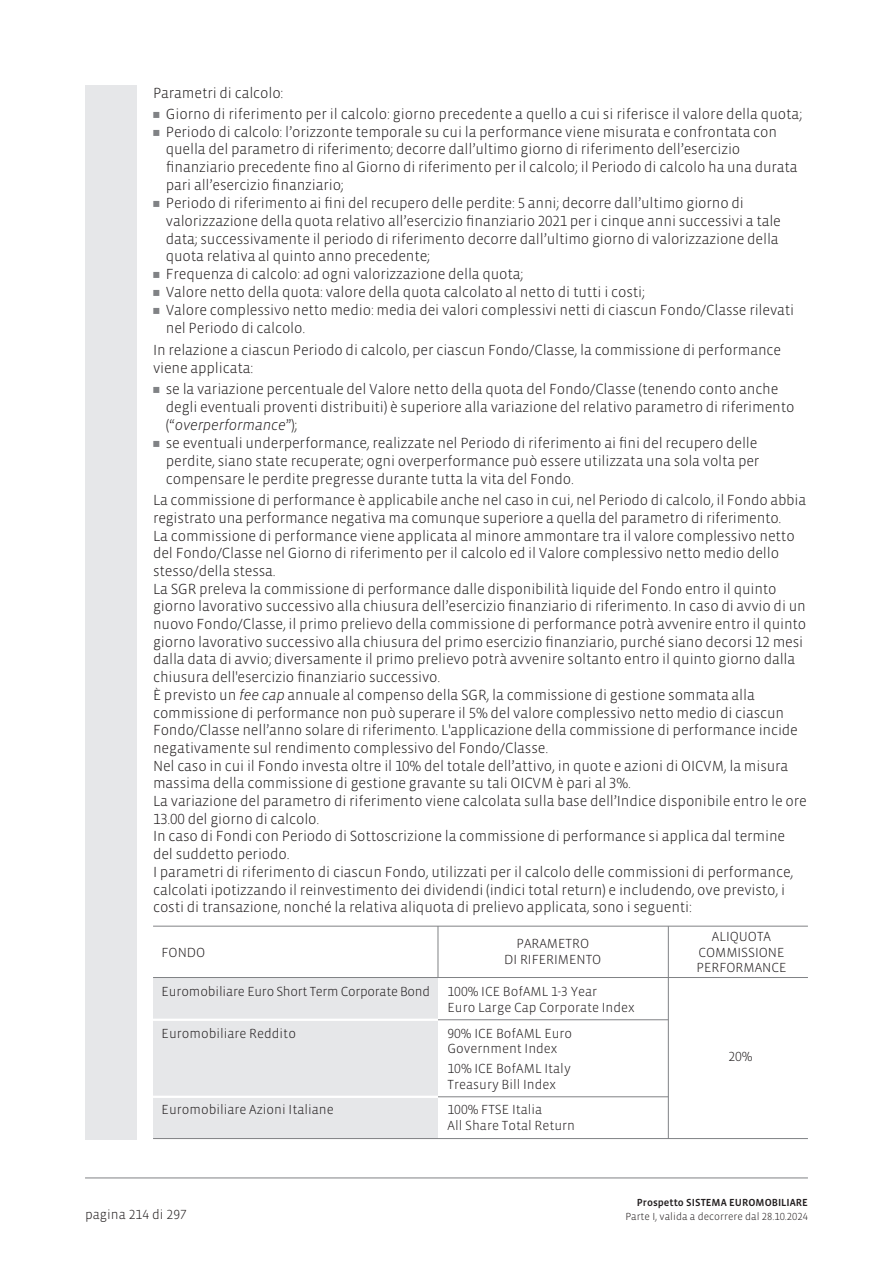
<style>
.page{position:relative;width:893px;height:1263px;background:#fff}
.page>*{position:absolute;margin:0;border:0;box-sizing:border-box;transform-origin:0 0}
.t1{font:300 15px/17.7px "Vista Sans OTCE";letter-spacing:-.01em;color:#231f20}
.t2{font:300 13.5px/15.8px "Vista Sans OTCE";color:#231f20}
.t3{font:300 13.5px "Vista Sans OTCE";letter-spacing:-.02em;color:#231f20}
.t4{font:300 10.5px "Vista Sans OTCE";color:#231f20}
.t5{font:500 10.5px "Vista Sans OTCE";color:#231f20}
.s1{font-family:"Universal Newswith Comm Pi";font-weight:400;font-size:12px;color:#808285}
.s2{font-style:italic}
</style>
<div class="page">
<div style="left:153px;top:977px;width:285px;height:162px;background:#e6e7e9"></div>
<hr style="left:153px;top:977px;width:655px;height:1px;background:#808285">
<hr style="left:438px;top:1096px;width:230px;height:1px;background:#808285">
<hr style="left:149px;top:1096px;width:289px;height:2px;background:#fff">
<hr style="left:438px;top:1019px;width:230px;height:1px;background:#808285">
<hr style="left:149px;top:1019px;width:289px;height:2px;background:#fff">
<hr style="left:153px;top:1138px;width:655px;height:1px;background:#808285">
<hr style="left:153px;top:926px;width:655px;height:1px;background:#808285">
<hr style="left:438px;top:926px;width:1px;height:51px;background:#808285">
<hr style="left:668px;top:926px;width:1px;height:213px;background:#808285">
<div style="left:85px;top:85px;width:51px;height:1055px;background:#e6e7e9"></div>
<hr style="left:85px;top:1177px;width:723px;height:1px;background:#808285">
<p class="t1" style="left:153px;top:85px;width:132px">Parametri di calcolo:</p>
<p class="t1" style="left:153px;top:106px;width:651px"><span class="s1">-</span> Giorno di riferimento per il calcolo: giorno precedente a quello a cui si riferisce il valore della quota;</p>
<p class="t1" style="left:166px;top:124px;width:633px;text-indent:-13px"><span class="s1">-</span> Periodo di calcolo: l’orizzonte temporale su cui la performance viene misurata e confrontata con quella del parametro di riferimento; decorre dall’ultimo giorno di riferimento dell’esercizio finanziario precedente fino al Giorno di riferimento per il calcolo; il Periodo di calcolo ha una durata pari all’esercizio finanziario;</p>
<p class="t1" style="left:166px;top:195px;width:617px;text-indent:-13px"><span class="s1">-</span> Periodo di riferimento ai fini del recupero delle perdite: 5 anni; decorre dall’ultimo giorno di valorizzazione della quota relativo all’esercizio finanziario 2021 per i cinque anni successivi a tale data; successivamente il periodo di riferimento decorre dall’ultimo giorno di valorizzazione della quota relativa al quinto anno precedente;</p>
<p class="t1" style="left:153px;top:266px;width:372px"><span class="s1">-</span> Frequenza di calcolo: ad ogni valorizzazione della quota;</p>
<p class="t1" style="left:153px;top:284px;width:493px"><span class="s1">-</span> Valore netto della quota: valore della quota calcolato al netto di tutti i costi;</p>
<p class="t1" style="left:166px;top:302px;width:630px;text-indent:-13px"><span class="s1">-</span> Valore complessivo netto medio: media dei valori complessivi netti di ciascun Fondo/Classe rilevati nel Periodo di calcolo.</p>
<p class="t1" style="left:153px;top:342px;width:630px">In relazione a ciascun Periodo di calcolo, per ciascun Fondo/Classe, la commissione di performance viene applicata:</p>
<p class="t1" style="left:166px;top:381px;width:630px;text-indent:-13px"><span class="s1">-</span> se la variazione percentuale del Valore netto della quota del Fondo/Classe (tenendo conto anche degli eventuali proventi distribuiti) è superiore alla variazione del relativo parametro di riferimento (“<span class="s2">overperformance</span>”);</p>
<p class="t1" style="left:166px;top:435px;width:595px;text-indent:-13px"><span class="s1">-</span> se eventuali underperformance, realizzate nel Periodo di riferimento ai fini del recupero delle perdite, siano state recuperate; ogni overperformance può essere utilizzata una sola volta per compensare le perdite pregresse durante tutta la vita del Fondo.</p>
<p class="t1" style="left:153px;top:492px;width:655px">La commissione di performance è applicabile anche nel caso in cui, nel Periodo di calcolo, il Fondo abbia registrato una performance negativa ma comunque superiore a quella del parametro di riferimento.<br>La commissione di performance viene applicata al minore ammontare tra il valore complessivo netto del Fondo/Classe nel Giorno di riferimento per il calcolo ed il Valore complessivo netto medio dello stesso/della stessa.<br>La SGR preleva la commissione di performance dalle disponibilità liquide del Fondo entro il quinto giorno lavorativo successivo alla chiusura dell’esercizio finanziario di riferimento. In caso di avvio di un nuovo Fondo/Classe, il primo prelievo della commissione di performance potrà avvenire entro il quinto giorno lavorativo successivo alla chiusura del primo esercizio finanziario, purché siano decorsi 12 mesi dalla data di avvio; diversamente il primo prelievo potrà avvenire soltanto entro il quinto giorno dalla chiusura dell'esercizio finanziario successivo.<br>È previsto un <span class="s2">fee cap</span> annuale al compenso della SGR, la commissione di gestione sommata alla commissione di performance non può superare il 5% del valore complessivo netto medio di ciascun Fondo/Classe nell’anno solare di riferimento. L'applicazione della commissione di performance incide negativamente sul rendimento complessivo del Fondo/Classe.<br>Nel caso in cui il Fondo investa oltre il 10% del totale dell’attivo, in quote e azioni di OICVM, la misura massima della commissione di gestione gravante su tali OICVM è pari al 3%.<br>La variazione del parametro di riferimento viene calcolata sulla base dell’Indice disponibile entro le ore 13.00 del giorno di calcolo.<br>In caso di Fondi con Periodo di Sottoscrizione la commissione di performance si applica dal termine del suddetto periodo.<br>I parametri di riferimento di ciascun Fondo, utilizzati per il calcolo delle commissioni di performance, calcolati ipotizzando il reinvestimento dei dividendi (indici total return) e includendo, ove previsto, i costi di transazione, nonché la relativa aliquota di prelievo applicata, sono i seguenti:</p>
<p class="t2" style="left:516px;top:937px;width:74px">PARAMETRO</p>
<p class="t2" style="left:712px;top:929px;width:61px">ALIQUOTA</p>
<p class="t2" style="left:162px;top:945px;width:45px">FONDO</p>
<p class="t2" style="left:504px;top:952px;width:99px">DI RIFERIMENTO</p>
<p class="t2" style="left:696px;top:945px;width:91px">COMMISSIONE<br>PERFORMANCE</p>
<p class="t3" style="left:162px;top:986px;width:270px">Euromobiliare Euro Short Term Corporate Bond</p>
<p class="t2" style="left:448px;top:985px;width:189px">100% ICE BofAML 1-3 Year<br>Euro Large Cap Corporate Index</p>
<p class="t2" style="left:162px;top:1026px;width:136px">Euromobiliare Reddito</p>
<p class="t2" style="left:447px;top:1026px;width:126px">90% ICE BofAML Euro<br>Government Index</p>
<p class="t2" style="left:448px;top:1061px;width:125px">10% ICE BofAML Italy<br>Treasury Bill Index</p>
<p class="t2" style="left:162px;top:1102px;width:174px">Euromobiliare Azioni Italiane</p>
<p class="t2" style="left:448px;top:1102px;width:129px">100% FTSE Italia<br>All Share Total Return</p>
<p class="t2" style="left:728px;top:1049px;width:26px">20%</p>
<p class="t5" style="left:637px;top:1198px;width:173px">Prospetto SISTEMA EUROMOBILIARE</p>
<p class="t2" style="left:85px;top:1208px;width:103px">pagina 214 di 297</p>
<p class="t4" style="left:625px;top:1212px;width:184px">Parte I, valida a decorrere dal 28.10.2024</p>
</div>
